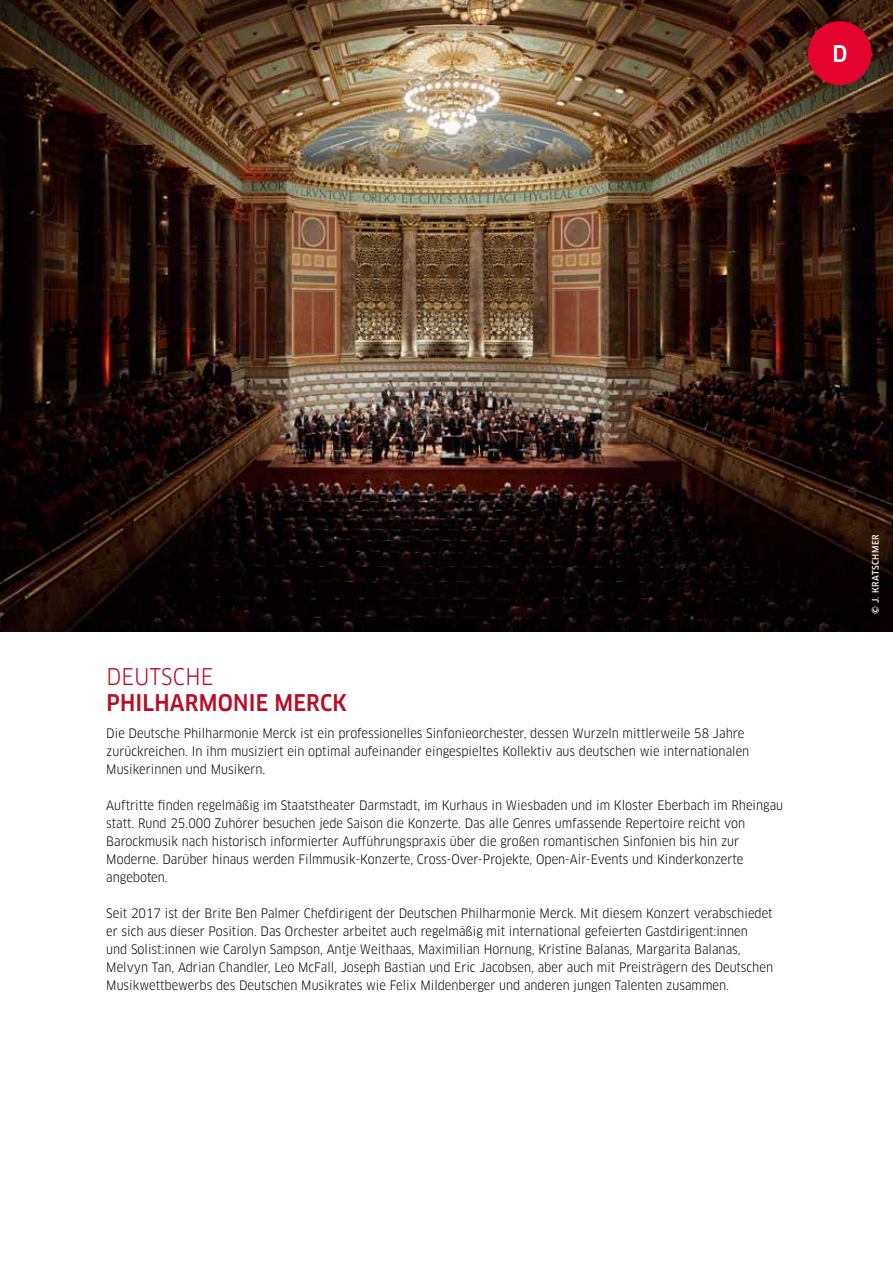
<style>
.page{position:relative;width:893px;height:1263px;background:#fff}
.page>*{position:absolute;margin:0;border:0;box-sizing:border-box;transform-origin:0 0}
.t1{font:500 22.5px "Clan Pro Narr";letter-spacing:.01em;color:#b80c23}
.t2{font:22.5px "Clan Pro Narr";letter-spacing:.01em;color:#b80c23}
.t3{font:500 22.5px "Clan Pro Narr";color:#fff}
.t4{font:12.75px/18px "Clan Pro Narr";color:#000}
.t5{font:500 9px "Clan Pro Narr";letter-spacing:.05em;color:#fff}
</style>
<div class="page">
<img style="left:0;top:0;width:893px;height:631px">
<div style="left:808px;top:21px;width:64px;height:64px;background:#e4032e;border-radius:50%"></div>
<h1 class="t3" style="left:832px;top:41px;width:16px">D</h1>
<h1 class="t2" style="left:106px;top:664px;width:109px">DEUTSCHE</h1>
<h1 class="t1" style="left:106px;top:689px;width:242px">PHILHARMONIE MERCK</h1>
<p class="t4" style="left:106px;top:724px;width:644px">Die Deutsche Philharmonie Merck ist ein professionelles Sinfonieorchester, dessen Wurzeln mittlerweile 58 Jahre zurückreichen. In ihm musiziert ein optimal aufeinander eingespieltes Kollektiv aus deutschen wie internationalen<br>Musikerinnen und Musikern.</p>
<p class="t4" style="left:106px;top:796px;width:678px">Auftritte finden regelmäßig im Staatstheater Darmstadt, im Kurhaus in Wiesbaden und im Kloster Eberbach im Rheingau statt. Rund 25.000 Zuhörer besuchen jede Saison die Konzerte. Das alle Genres umfassende Repertoire reicht von Barockmusik nach historisch informierter Aufführungspraxis über die großen romantischen Sinfonien bis hin zur Moderne. Darüber hinaus werden Filmmusik-Konzerte, Cross-Over-Projekte, Open-Air-Events und Kinderkonzerte angeboten.</p>
<p class="t4" style="left:106px;top:904px;width:668px">Seit 2017 ist der Brite Ben Palmer Chefdirigent der Deutschen Philharmonie Merck. Mit diesem Konzert verabschiedet er sich aus dieser Position. Das Orchester arbeitet auch regelmäßig mit international gefeierten Gastdirigent:innen<br>und Solist:innen wie Carolyn Sampson, Antje Weithaas, Maximilian Hornung, Kristīne Balanas, Margarita Balanas, Melvyn Tan, Adrian Chandler, Leo McFall, Joseph Bastian und Eric Jacobsen, aber auch mit Preisträgern des Deutschen Musikwettbewerbs des Deutschen Musikrates wie Felix Mildenberger und anderen jungen Talenten zusammen.</p>
<p class="t5" style="left:870px;top:614px;width:82px;rotate:-90deg">© J. KRATSCHMER</p>
</div>
